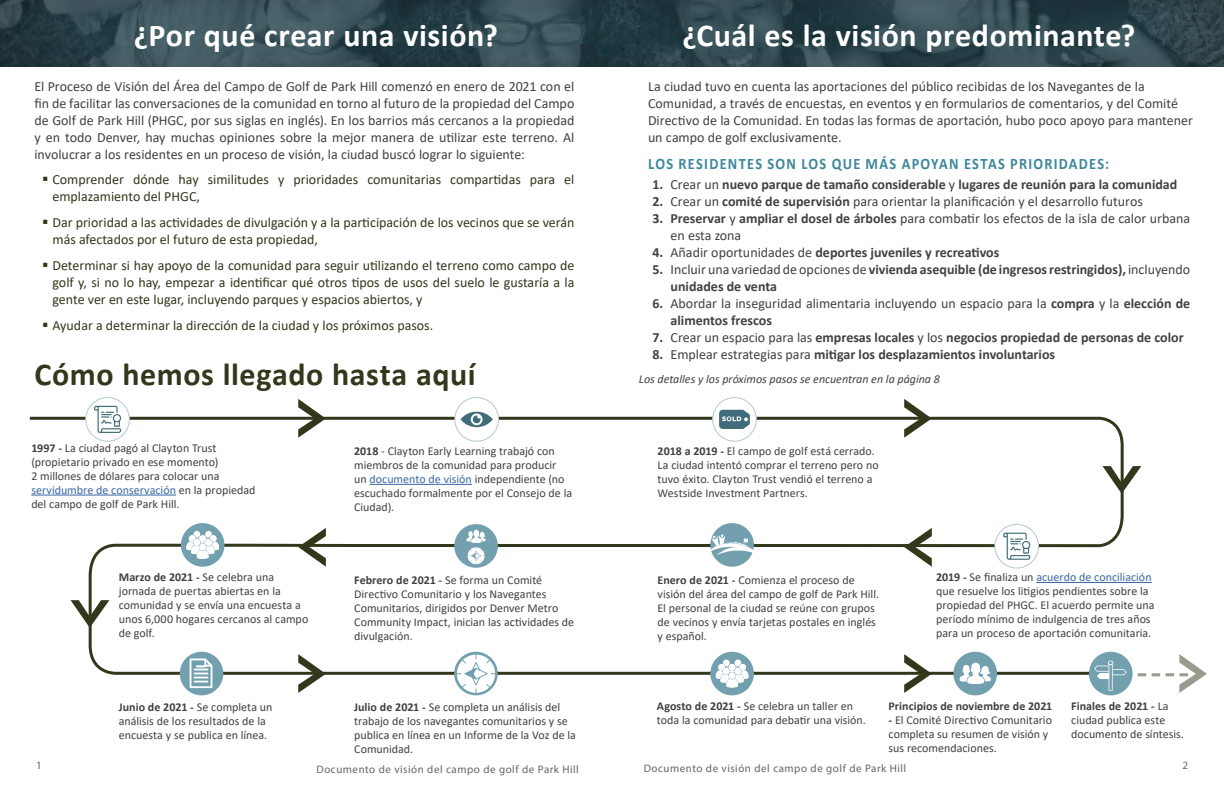
<style>
.page{position:relative;width:1224px;height:792px;background:#fff}
.page>*{position:absolute;margin:0;border:0;box-sizing:border-box;transform-origin:0 0}
.t1{font:700 32px "Calibri";letter-spacing:.015em;color:#fff}
.t2{font:700 32px "Calibri";letter-spacing:.015em;color:#32381b}
.t3{font:700 16px "Calibri";letter-spacing:.085em;color:#3d879c;scale:.9 1}
.t4{font:14px/17px "Calibri";color:#414042}
.t5{font:14px/17px "Calibri";color:#32381b}
.t6{font:700 14px/17px "Calibri";color:#414042}
.t7{font:12px/14px "Calibri";color:#414042}
.t8{font:italic 12px "Calibri";color:#414042}
.t9{font:700 12px "Calibri";color:#414042}
.t10{font:11px "Myriad Pro";letter-spacing:.05em;color:#636466}
.s1{font-weight:400}
.s2{font-weight:700}
.s3{color:#3a68a5}
</style>
<div class="page">
<img style="left:0;top:0;width:1224px;height:67px">
<svg style="left:29px;top:416px;width:1095px;height:260px"></svg>
<svg style="left:298px;top:399px;width:28px;height:39px"></svg>
<svg style="left:904px;top:399px;width:28px;height:39px"></svg>
<svg style="left:1102px;top:466px;width:39px;height:28px"></svg>
<svg style="left:71px;top:600px;width:38px;height:28px"></svg>
<svg style="left:904px;top:528px;width:28px;height:39px"></svg>
<svg style="left:904px;top:654px;width:28px;height:39px"></svg>
<svg style="left:298px;top:528px;width:28px;height:39px"></svg>
<svg style="left:298px;top:654px;width:28px;height:39px"></svg>
<div style="left:86px;top:398px;width:43px;height:43px;background:#fff;border-radius:50%"></div>
<div style="left:85px;top:397px;width:45px;height:45px;border:1px solid #b4c8d1;border-radius:50%"></div>
<div style="left:455px;top:398px;width:43px;height:43px;background:#fff;border-radius:50%"></div>
<div style="left:454px;top:397px;width:45px;height:45px;border:1px solid #b4c8d1;border-radius:50%"></div>
<svg style="left:995px;top:524px;width:44px;height:44px"></svg>
<div style="left:994px;top:524px;width:45px;height:45px;border:1px solid #b4c8d1;border-radius:50%"></div>
<div style="left:710px;top:523px;width:44px;height:44px;background:#72a0af;border-radius:50%"></div>
<hr style="left:1036px;top:582px;width:116px;height:1px;background:#3a68a5">
<svg style="left:94px;top:406px;width:27px;height:27px"></svg>
<svg style="left:1003px;top:533px;width:28px;height:27px"></svg>
<svg style="left:461px;top:411px;width:32px;height:16px"></svg>
<div style="left:713px;top:398px;width:43px;height:43px;background:#fff;border-radius:50%"></div>
<div style="left:712px;top:397px;width:45px;height:45px;border:1px solid #b4c8d1;border-radius:50%"></div>
<svg style="left:719px;top:410px;width:31px;height:19px"></svg>
<svg style="left:705px;top:534px;width:52px;height:21px"></svg>
<div style="left:181px;top:523px;width:44px;height:44px;background:#72a0af;border-radius:50%"></div>
<svg style="left:186px;top:531px;width:33px;height:28px"></svg>
<div style="left:710px;top:652px;width:44px;height:43px;background:#72a0af;border-radius:50%"></div>
<svg style="left:716px;top:659px;width:32px;height:29px"></svg>
<div style="left:953px;top:652px;width:44px;height:43px;background:#72a0af;border-radius:50%"></div>
<div style="left:1089px;top:652px;width:44px;height:43px;background:#72a0af;border-radius:50%"></div>
<svg style="left:454px;top:652px;width:44px;height:43px"></svg>
<svg style="left:457px;top:655px;width:38px;height:38px"></svg>
<div style="left:180px;top:652px;width:43px;height:43px;background:#72a0af;border-radius:50%"></div>
<div style="left:454px;top:524px;width:44px;height:44px;background:#72a0af;border-radius:50%"></div>
<svg style="left:190px;top:659px;width:22px;height:29px"></svg>
<svg style="left:466px;top:530px;width:20px;height:34px"></svg>
<svg style="left:959px;top:663px;width:32px;height:21px"></svg>
<svg style="left:1094px;top:654px;width:113px;height:39px"></svg>
<hr style="left:370px;top:484px;width:102px;height:1px;background:#3a68a5">
<h1 class="t1" style="left:134px;top:12px;width:366px">¿Por qué crear una visión?</h1>
<h1 class="t1" style="left:683px;top:12px;width:454px">¿Cuál es la visión predominante?</h1>
<p class="t4" style="left:34px;top:77px;width:541px;text-align:justify">El Proceso de Visión del Área del Campo de Golf de Park Hill comenzó en enero de 2021 con el fin de facilitar las conversaciones de la comunidad en torno al futuro de la propiedad del Campo de Golf de Park Hill (PHGC, por sus siglas en inglés). En los barrios más cercanos a la propiedad y en todo Denver, hay muchas opiniones sobre la mejor manera de utilizar este terreno. Al involucrar a los residentes en un proceso de visión, la ciudad buscó lograr lo siguiente:</p>
<p class="t5" style="left:52px;top:170px;width:523px">Comprender dónde hay similitudes y prioridades comunitarias compartidas para el emplazamiento del PHGC,</p>
<p class="t5" style="left:52px;top:213px;width:523px">Dar prioridad a las actividades de divulgación y a la participación de los vecinos que se verán más afectados por el futuro de esta propiedad,</p>
<p class="t5" style="left:52px;top:256px;width:524px;text-align:justify">Determinar si hay apoyo de la comunidad para seguir utilizando el terreno como campo de golf y, si no lo hay, empezar a identificar qué otros tipos de usos del suelo le gustaría a la gente ver en este lugar, incluyendo parques y espacios abiertos, y</p>
<p class="t5" style="left:52px;top:316px;width:382px">Ayudar a determinar la dirección de la ciudad y los próximos pasos.</p>
<h1 class="t2" style="left:34px;top:352px;width:443px">Cómo hemos llegado hasta aquí</h1>
<p class="t4" style="left:648px;top:77px;width:546px">La ciudad tuvo en cuenta las aportaciones del público recibidas de los Navegantes de la Comunidad, a través de encuestas, en eventos y en formularios de comentarios, y del Comité Directivo de la Comunidad. En todas las formas de aportación, hubo poco apoyo para mantener un campo de golf exclusivamente.</p>
<h2 class="t3" style="left:648px;top:153px;width:513px">LOS RESIDENTES SON LOS QUE MÁS APOYAN ESTAS PRIORIDADES:</h2>
<p class="t6" style="left:653px;top:176px;width:526px">1. <span class="s1">Crear un</span> nuevo parque de tamaño considerable <span class="s1">y</span> lugares de reunión para la comunidad</p>
<p class="t4" style="left:653px;top:193px;width:492px"><span class="s2">2.</span> Crear un <span class="s2">comité de supervisión</span> para orientar la planificación y el desarrollo futuros</p>
<p class="t4" style="left:671px;top:210px;width:521px;text-indent:-18px"><span class="s2">3. Preservar</span> y <span class="s2">ampliar el dosel de árboles</span> para combatir los efectos de la isla de calor urbana en esta zona</p>
<p class="t6" style="left:653px;top:244px;width:348px">4. <span class="s1">Añadir oportunidades de</span> deportes juveniles y recreativos</p>
<p class="t6" style="left:671px;top:261px;width:521px;text-indent:-18px">5. <span class="s1">Incluir una variedad de opciones de</span> vivienda asequible (de ingresos restringidos), <span class="s1">incluyendo </span>unidades de venta</p>
<p class="t4" style="left:671px;top:295px;width:521px;text-indent:-18px"><span class="s2">6.</span> Abordar la inseguridad alimentaria incluyendo un espacio para la <span class="s2">compra</span> y la <span class="s2">elección de alimentos frescos</span></p>
<p class="t6" style="left:653px;top:329px;width:533px">7. <span class="s1">Crear un espacio para las</span> empresas locales <span class="s1">y los</span> negocios propiedad de personas de color</p>
<p class="t6" style="left:653px;top:346px;width:404px">8. <span class="s1">Emplear estrategias para</span> mitigar los desplazamientos involuntarios</p>
<p class="t8" style="left:639px;top:370px;width:302px">Los detalles y los próximos pasos se encuentran en la página 8</p>
<p class="t7" style="left:31px;top:440px;width:226px"><span class="s2">1997 -</span> La ciudad pagó al Clayton Trust (propietario privado en ese momento)<br>2 millones de dólares para colocar una <span class="s3">servidumbre de conservación</span> en la propiedad del campo de golf de Park Hill.</p>
<p class="t7" style="left:658px;top:444px;width:223px"><span class="s2">2018 a 2019 -</span> El campo de golf está cerrado.<br>La ciudad intentó comprar el terreno pero no tuvo éxito. Clayton Trust vendió el terreno a Westside Investment Partners.</p>
<p class="t7" style="left:354px;top:444px;width:219px"><span class="s2">2018</span> - Clayton Early Learning trabajó con miembros de la comunidad para producir<br>un <span class="s3">documento de visión</span> independiente (no escuchado formalmente por el Consejo de la Ciudad).</p>
<p class="t7" style="left:119px;top:570px;width:191px"><span class="s2">Marzo de 2021 -</span> Se celebra una jornada de puertas abiertas en la comunidad y se envía una encuesta a unos 6,000 hogares cercanos al campo de golf.</p>
<p class="t7" style="left:354px;top:573px;width:222px"><span class="s2">Febrero de 2021 -</span> Se forma un Comité Directivo Comunitario y los Navegantes Comunitarios, dirigidos por Denver Metro Community Impact, inician las actividades de divulgación.</p>
<p class="t7" style="left:658px;top:573px;width:223px"><span class="s2">Enero de 2021 -</span> Comienza el proceso de visión del área del campo de golf de Park Hill.<br>El personal de la ciudad se reúne con grupos de vecinos y envía tarjetas postales en inglés y español.</p>
<p class="t7" style="left:936px;top:570px;width:220px"><span class="s2">2019 -</span> Se finaliza un <span class="s3">acuerdo de conciliación </span>que resuelve los litigios pendientes sobre la propiedad del PHGC. El acuerdo permite una período mínimo de indulgencia de tres años para un proceso de aportación comunitaria.</p>
<p class="t7" style="left:119px;top:699px;width:155px"><span class="s2">Junio de 2021 -</span> Se completa un análisis de los resultados de la encuesta y se publica en línea.</p>
<p class="t7" style="left:354px;top:700px;width:223px"><span class="s2">Julio de 2021 -</span> Se completa un análisis del trabajo de los navegantes comunitarios y se publica en línea en un Informe de la Voz de la Comunidad.</p>
<p class="t7" style="left:657px;top:698px;width:211px"><span class="s2">Agosto de 2021 -</span> Se celebra un taller en toda la comunidad para debatir una visión.</p>
<p class="t9" style="left:889px;top:697px;width:165px">Principios de noviembre de 2021</p>
<p class="t7" style="left:889px;top:712px;width:165px"><span class="s2">-</span> El Comité Directivo Comunitario completa su resumen de visión y sus recomendaciones.</p>
<p class="t7" style="left:1071px;top:699px;width:114px"><span class="s2">Finales de 2021 -</span> La ciudad publica este documento de síntesis.</p>
<p class="t10" style="left:36px;top:759px;width:7px">1</p>
<p class="t10" style="left:644px;top:761px;width:264px">Documento de visión del campo de golf de Park Hill</p>
<p class="t10" style="left:1182px;top:759px;width:7px">2</p>
<p class="t10" style="left:316px;top:763px;width:264px">Documento de visión del campo de golf de Park Hill</p>
</div>
